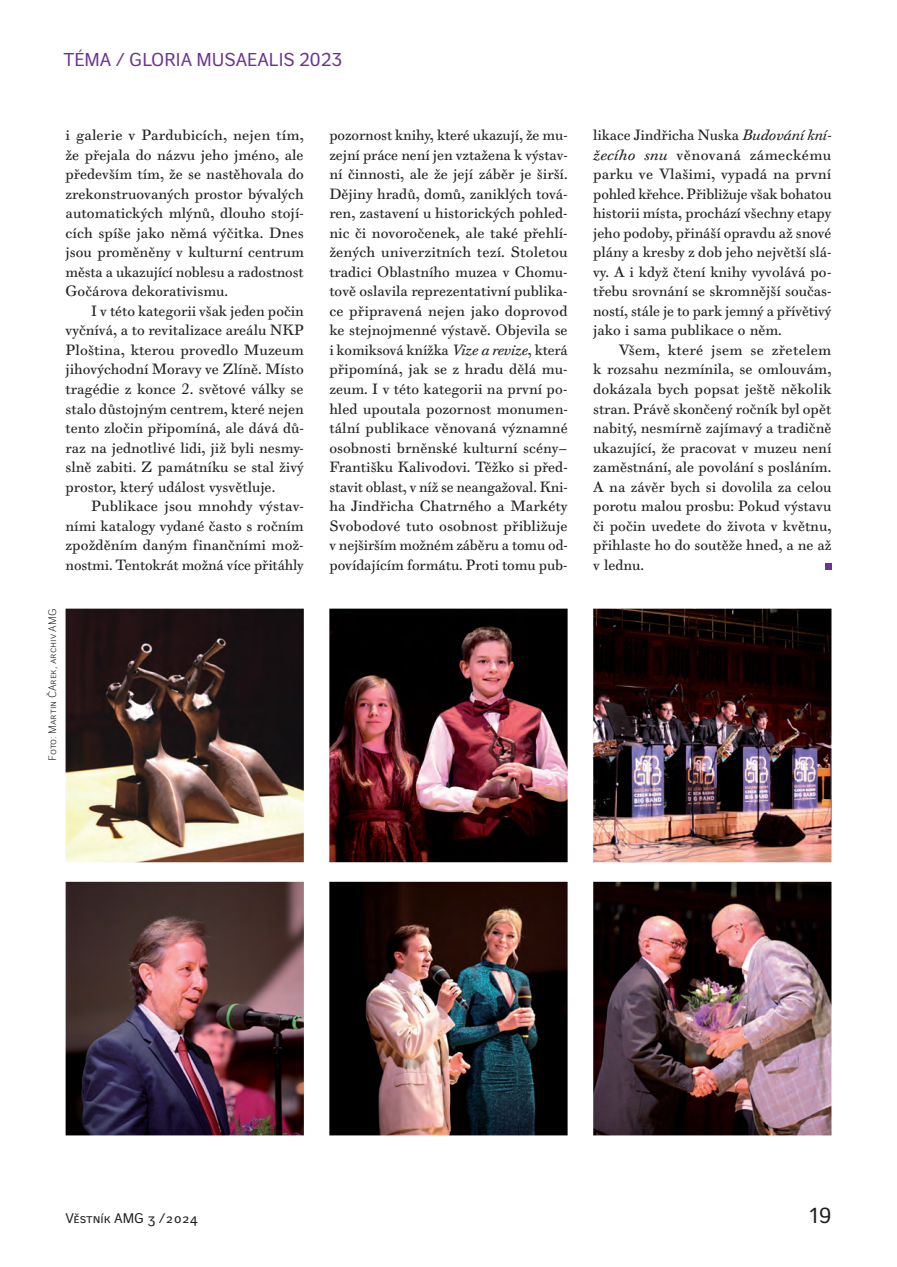
<style>
.page{position:relative;width:897px;height:1267px;background:#fff}
.page>*{position:absolute;margin:0;border:0;box-sizing:border-box;transform-origin:0 0}
.t1{font:21px "Walbaum Grotesk Text";color:#231f20}
.t2{font:18px "Walbaum Grotesk Text";color:#6d3294}
.t3{font:14.25px/19.5px "Walbaum 10 Pro";color:#231f20;text-align:justify}
.t4{font:13.5px "Walbaum Grotesk Text";color:#231f20}
.t5{font:10.5px "Walbaum Grotesk";color:#231f20}
.s1{font-style:italic}
</style>
<div class="page">
<svg style="left:825px;top:563px;width:6px;height:6px"></svg>
<img style="left:66px;top:608px;width:238px;height:254px">
<img style="left:66px;top:881px;width:238px;height:254px">
<img style="left:329px;top:608px;width:238px;height:254px">
<img style="left:593px;top:608px;width:238px;height:254px">
<img style="left:329px;top:881px;width:238px;height:254px">
<img style="left:593px;top:881px;width:238px;height:254px">
<p class="t2" style="left:63px;top:50px;width:280px">TÉMA / GLORIA M USAEALIS 2023</p>
<p class="t3" style="left:66px;top:126px;width:240px">i galerie v Pardubicích, nejen tím, že přejala do názvu jeho jméno, ale především tím, že se nastěhovala do zrekonstruovaných prostor bývalých automatických mlýnů, dlouho stojí&shy;cích spíše jako němá výčitka. Dnes jsou proměněny v kulturní centrum města a ukazující noblesu a radostnost Gočárova dekorativismu.</p>
<p class="t3" style="left:66px;top:301px;width:240px;text-indent:26px">I v této kategorii však jeden počin vyčnívá, a to revitalizace areálu NKP Ploština, kterou provedlo Muzeum jihovýchodní Moravy ve Zlíně. Místo tragédie z konce 2. světové války se stalo důstojným centrem, které nejen tento zločin připomíná, ale dává dů&shy;raz na jednotlivé lidi, již byli nesmy&shy;slně zabiti. Z památníku se stal živý prostor, který událost vysvětluje.</p>
<p class="t3" style="left:66px;top:496px;width:240px;text-indent:26px">Publikace jsou mnohdy výstav&shy;ními katalogy vydané často s ročním zpožděním daným finančními mož&shy;nostmi. Tentokrát možná více přitáhly</p>
<p class="t5" style="left:47px;top:760px;width:153px;rotate:-90deg">Foto: Martin ČArek, archiv AM G</p>
<p class="t3" style="left:329px;top:126px;width:240px">pozornost knihy, které ukazují, že mu&shy;zejní práce není jen vztažena k výstav&shy;ní činnosti, ale že její záběr je širší.<br>Dějiny hradů, domů, zaniklých tová&shy;ren, zastavení u historických pohled&shy;nic či novoročenek, ale také přehlí&shy;žených univerzitních tezí. Stoletou tradici Oblastního muzea v Chomu&shy;tově oslavila reprezentativní publika&shy;ce připravená nejen jako doprovod ke stejnojmenné výstavě. Objevila se i komiksová knížka <span class="s1">Vize a revize</span>, která připomíná, jak se z hradu dělá mu&shy;zeum. I v této kategorii na první po&shy;hled upoutala pozornost monumen&shy;tální publikace věnovaná významné osobnosti brněnské kulturní scény– Františku Kalivodovi. Těžko si před&shy;stavit oblast, v níž se neangažoval. Kni&shy;ha Jindřicha Chatrného a Markéty Svobodové tuto osobnost přibližuje v nejširším možném záběru a tomu od&shy;povídajícím formátu. Proti tomu pub-</p>
<p class="t3" style="left:593px;top:126px;width:240px">likace Jindřicha Nuska <span class="s1">Budování kní&shy;žecího snu</span> věnovaná zámeckému parku ve Vlašimi, vypadá na první pohled křehce. Přibližuje však bohatou historii místa, prochází všechny etapy jeho podoby, přináší opravdu až snové plány a kresby z dob jeho největší slá&shy;vy. A i když čtení knihy vyvolává po&shy;třebu srovnání se skromnější součas&shy;ností, stále je to park jemný a přívětivý jako i sama publikace o něm.</p>
<p class="t3" style="left:593px;top:340px;width:240px;text-indent:26px">Všem, které jsem se zřetelem k rozsahu nezmínila, se omlouvám, dokázala bych popsat ještě několik stran. Právě skončený ročník byl opět nabitý, nesmírně zajímavý a tradičně ukazující, že pracovat v muzeu není zaměstnání, ale povolání s posláním.<br>A na závěr bych si dovolila za celou porotu malou prosbu: Pokud výstavu či počin uvedete do života v květnu, přihlaste ho do soutěže hned, a ne až v lednu.</p>
<p class="t4" style="left:66px;top:1210px;width:134px">VĚSTNÍK AMG 3 /2024</p>
<h1 class="t1" style="left:809px;top:1203px;width:24px">19</h1>
</div>
